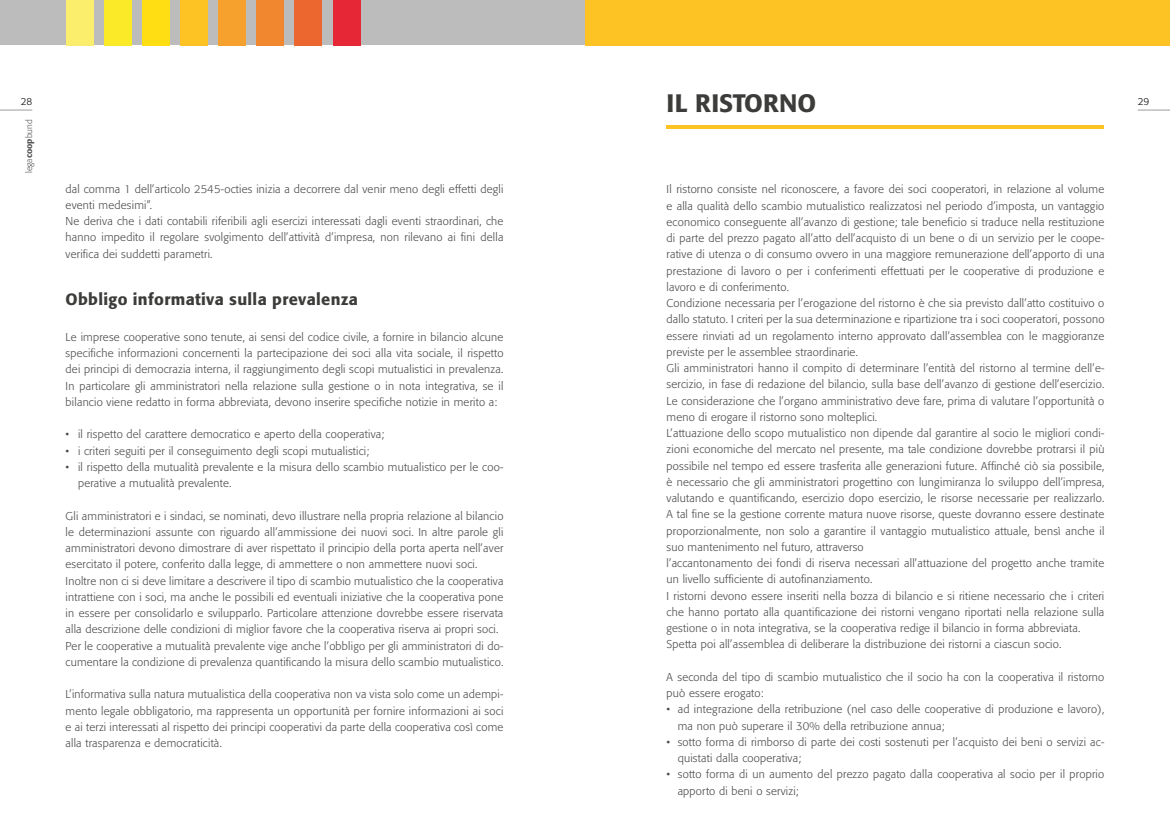
<style>
.page{position:relative;width:1170px;height:833px;background:#fff}
.page>*{position:absolute;margin:0;border:0;box-sizing:border-box;transform-origin:0 0}
.t1{font:500 25px "Formata";color:#3c3c3b}
.t2{font:500 16.25px "Formata";letter-spacing:.02em;color:#3c3c3b}
.t3{font:300 11.25px/16.2px "Formata";letter-spacing:.02em;color:#4a4a49}
.t4{font:300 10px "Formata";color:#000}
.t5{font:300 8.75px "Formata";color:#575756}
.s1{font-weight:500}
</style>
<div class="page">
<div style="left:0;top:0;width:585px;height:45px;background:#bcbcbc"></div>
<div style="left:66px;top:0;width:27px;height:45px;background:#fbee6c"></div>
<div style="left:104px;top:0;width:27px;height:45px;background:#faea27"></div>
<div style="left:142px;top:0;width:28px;height:45px;background:#ffde14"></div>
<div style="left:180px;top:0;width:28px;height:45px;background:#fdc224"></div>
<div style="left:218px;top:0;width:28px;height:45px;background:#f6a02d"></div>
<div style="left:257px;top:0;width:27px;height:45px;background:#f1872f"></div>
<div style="left:295px;top:0;width:27px;height:45px;background:#ec6730"></div>
<div style="left:333px;top:0;width:27px;height:45px;background:#e62735"></div>
<div style="left:585px;top:0;width:584px;height:45px;background:#fdc224"></div>
<hr style="left:666px;top:125px;width:437px;height:3px;background:#fdc224">
<hr style="left:0;top:110px;width:32px;height:1px;background:#9d9d9c">
<hr style="left:1137px;top:110px;width:32px;height:1px;background:#9d9d9c">
<p class="t4" style="left:21px;top:96px;width:13px">28</p>
<p class="t5" style="left:24px;top:173px;width:55px;rotate:-90deg">lega<span class="s1">coop</span>bund</p>
<p class="t3" style="left:66px;top:181px;width:439px">dal comma 1 dell’articolo 2545-octies inizia a decorrere dal venir meno degli effetti degli eventi medesimi”.<br>Ne deriva che i dati contabili riferibili agli esercizi interessati dagli eventi straordinari, che hanno impedito il regolare svolgimento dell’attività d’impresa, non rilevano ai fini della verifica dei suddetti parametri.</p>
<h2 class="t2" style="left:66px;top:289px;width:294px">Obbligo informativa sulla prevalenza</h2>
<p class="t3" style="left:66px;top:329px;width:439px;text-align:justify">Le imprese cooperative sono tenute, ai sensi del codice civile, a fornire in bilancio alcune specifiche informazioni concernenti la partecipazione dei soci alla vita sociale, il rispetto dei principi di democrazia interna, il raggiungimento degli scopi mutualistici in prevalenza.<br>In particolare gli amministratori nella relazione sulla gestione o in nota integrativa, se il bilancio viene redatto in forma abbreviata, devono inserire specifiche notizie in merito a:</p>
<p class="t3" style="left:66px;top:426px;width:320px">• il rispetto del carattere democratico e aperto della cooperativa;</p>
<p class="t3" style="left:66px;top:443px;width:305px">• i criteri seguiti per il conseguimento degli scopi mutualistici;</p>
<p class="t3" style="left:78px;top:459px;width:427px;text-indent:-12px">• il rispetto della mutualità prevalente e la misura dello scambio mutualistico per le coo&shy;perative a mutualità prevalente.</p>
<p class="t3" style="left:66px;top:508px;width:439px">Gli amministratori e i sindaci, se nominati, devo illustrare nella propria relazione al bilancio le determinazioni assunte con riguardo all’ammissione dei nuovi soci. In altre parole gli amministratori devono dimostrare di aver rispettato il principio della porta aperta nell’aver esercitato il potere, conferito dalla legge, di ammettere o non ammettere nuovi soci.<br>Inoltre non ci si deve limitare a descrivere il tipo di scambio mutualistico che la cooperativa intrattiene con i soci, ma anche le possibili ed eventuali iniziative che la cooperativa pone in essere per consolidarlo e svilupparlo. Particolare attenzione dovrebbe essere riservata alla descrizione delle condizioni di miglior favore che la cooperativa riserva ai propri soci.<br>Per le cooperative a mutualità prevalente vige anche l’obbligo per gli amministratori di do&shy;cumentare la condizione di prevalenza quantificando la misura dello scambio mutualistico.</p>
<p class="t3" style="left:66px;top:686px;width:439px;text-align:justify">L’informativa sulla natura mutualistica della cooperativa non va vista solo come un adempi&shy;mento legale obbligatorio, ma rappresenta un opportunità per fornire informazioni ai soci e ai terzi interessati al rispetto dei principi cooperativi da parte della cooperativa così come alla trasparenza e democraticità.</p>
<h1 class="t1" style="left:666px;top:88px;width:151px">IL RISTORNO</h1>
<p class="t3" style="left:666px;top:181px;width:439px">Il ristorno consiste nel riconoscere, a favore dei soci cooperatori, in relazione al volume e alla qualità dello scambio mutualistico realizzatosi nel periodo d’imposta, un vantaggio economico conseguente all’avanzo di gestione; tale beneficio si traduce nella restituzione di parte del prezzo pagato all’atto dell’acquisto di un bene o di un servizio per le coope&shy;rative di utenza o di consumo ovvero in una maggiore remunerazione dell’apporto di una prestazione di lavoro o per i conferimenti effettuati per le cooperative di produzione e lavoro e di conferimento.<br>Condizione necessaria per l’erogazione del ristorno è che sia previsto dall’atto costituivo o dallo statuto. I criteri per la sua determinazione e ripartizione tra i soci cooperatori, possono essere rinviati ad un regolamento interno approvato dall’assemblea con le maggioranze previste per le assemblee straordinarie.<br>Gli amministratori hanno il compito di determinare l’entità del ristorno al termine dell’e&shy;sercizio, in fase di redazione del bilancio, sulla base dell’avanzo di gestione dell’esercizio.<br>Le considerazione che l’organo amministrativo deve fare, prima di valutare l’opportunità o meno di erogare il ristorno sono molteplici.<br>L’attuazione dello scopo mutualistico non dipende dal garantire al socio le migliori condi&shy;zioni economiche del mercato nel presente, ma tale condizione dovrebbe protrarsi il più possibile nel tempo ed essere trasferita alle generazioni future. Affinché ciò sia possibile, è necessario che gli amministratori progettino con lungimiranza lo sviluppo dell’impresa, valutando e quantificando, esercizio dopo esercizio, le risorse necessarie per realizzarlo.<br>A tal fine se la gestione corrente matura nuove risorse, queste dovranno essere destinate proporzionalmente, non solo a garantire il vantaggio mutualistico attuale, bensì anche il suo mantenimento nel futuro, attraverso<br>l’accantonamento dei fondi di riserva necessari all’attuazione del progetto anche tramite un livello sufficiente di autofinanziamento.<br>I ristorni devono essere inseriti nella bozza di bilancio e si ritiene necessario che i criteri che hanno portato alla quantificazione dei ristorni vengano riportati nella relazione sulla gestione o in nota integrativa, se la cooperativa redige il bilancio in forma abbreviata.<br>Spetta poi all’assemblea di deliberare la distribuzione dei ristorni a ciascun socio.</p>
<p class="t3" style="left:666px;top:669px;width:439px">A seconda del tipo di scambio mutualistico che il socio ha con la cooperativa il ristorno può essere erogato:</p>
<p class="t3" style="left:677px;top:701px;width:428px;text-indent:-11px">• ad integrazione della retribuzione (nel caso delle cooperative di produzione e lavoro), ma non può superare il 30% della retribuzione annua;</p>
<p class="t3" style="left:677px;top:734px;width:428px;text-indent:-11px">• sotto forma di rimborso di parte dei costi sostenuti per l’acquisto dei beni o servizi ac&shy;quistati dalla cooperativa;</p>
<p class="t3" style="left:677px;top:766px;width:428px;text-indent:-11px">• sotto forma di un aumento del prezzo pagato dalla cooperativa al socio per il proprio apporto di beni o servizi;</p>
<p class="t4" style="left:1137px;top:96px;width:13px">29</p>
</div>
